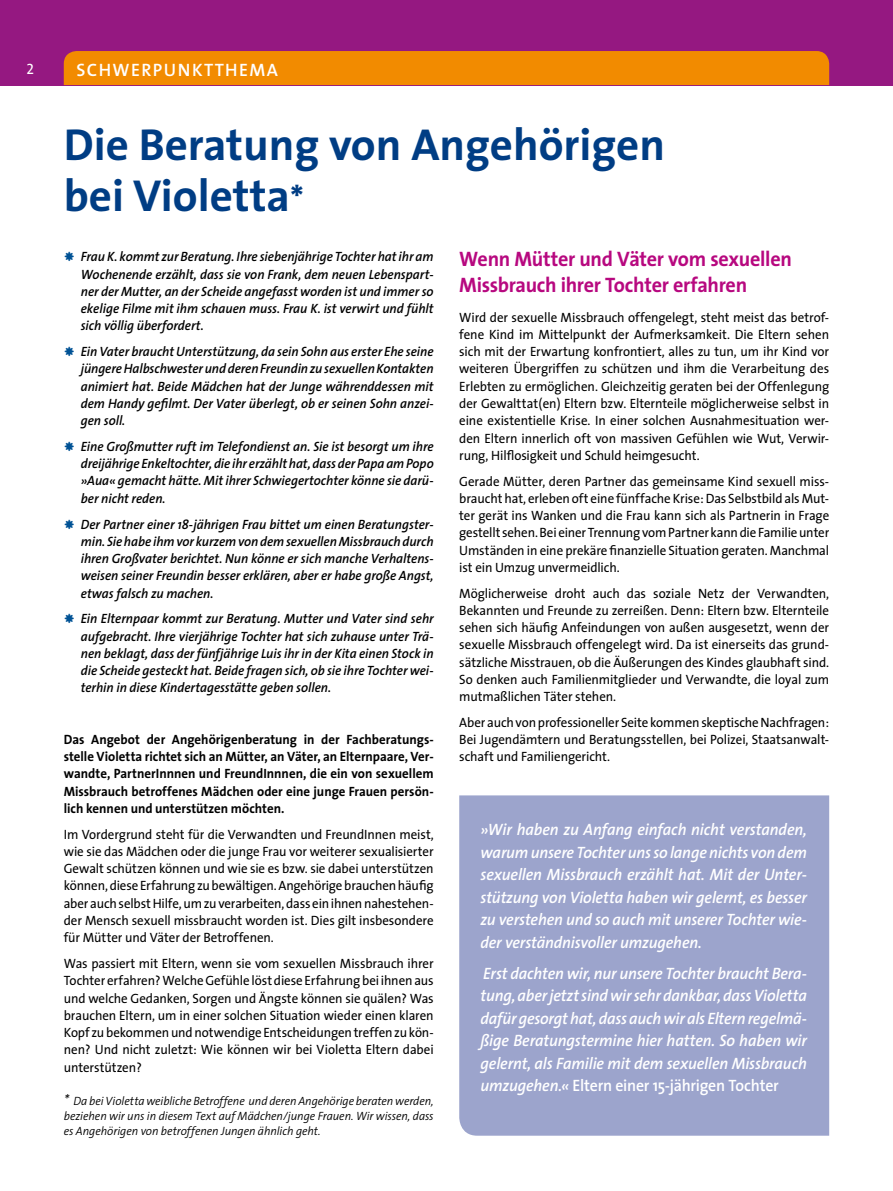
<style>
.page{position:relative;width:893px;height:1191px;background:#fff}
.page>*{position:absolute;margin:0;border:0;box-sizing:border-box;transform-origin:0 0}
.t1{font:700 45px/51px "The Sans";color:#003d84}
.t2{font:700 21px/25.5px "The Sans";letter-spacing:-.015em;color:#b7087f;scale:.96 1}
.t3{font:600 18px "The Sans";letter-spacing:.075em;color:#fff}
.t4{font:italic 600 16.5px/22.5px "The Sans";letter-spacing:-.01em;color:#fff;text-align:justify;scale:.96 1}
.t5{font:15px "The Sans Caps";color:#fff}
.t6{font:13.5px/17.2px "The Sans";letter-spacing:-.01em;color:#000;text-align:justify;scale:.96 1}
.t7{font:italic 600 13.5px/17.2px "The Sans";letter-spacing:-.005em;color:#000;text-align:justify;scale:.96 1}
.t8{font:700 13.5px/17.2px "The Sans";color:#000;text-align:justify;scale:.96 1}
.t9{font:italic 300 12px/15px "The Sans";letter-spacing:-.005em;color:#000;text-align:justify;scale:.96 1}
.s1{font-size:36px}
.s2{font-style:normal}
.s3{font-size:15px}
</style>
<div class="page">
<div style="left:0;top:0;width:893px;height:85px;background:#951881"></div>
<div style="left:64px;top:51px;width:765px;height:34px;background:#f28b00"></div>
<div style="left:459px;top:795px;width:370px;height:340px;background:#9ca4cc"></div>
<p class="t5" style="left:27px;top:56px;width:9px">2</p>
<h3 class="t3" style="left:77px;top:55px;width:201px">Schwerpunktthema</h3>
<h1 class="t1" style="left:64px;top:118px;width:603px">Die Beratung von Angehörigen bei Violetta<span class="s1">*</span></h1>
<p class="t7" style="left:81px;top:248px;width:369px">Frau K. kommt zur Beratung. Ihre siebenjährige Tochter hat ihr am Wochenende erzählt, dass sie von Frank, dem neuen Lebenspart&shy;ner der Mutter, an der Scheide angefasst worden ist und immer so ekelige Filme mit ihm schauen muss. Frau K. ist verwirt und fühlt sich völlig überfordert.</p>
<p class="t7" style="left:81px;top:342px;width:369px">Ein Vater braucht Unterstützung, da sein Sohn aus erster Ehe seine jüngere Halbschwester und deren Freundin zu sexuellen Kontakten animiert hat. Beide Mädchen hat der Junge währenddessen mit dem Handy gefilmt. Der Vater überlegt, ob er seinen Sohn anzei&shy;gen soll.</p>
<p class="t7" style="left:81px;top:437px;width:369px">Eine Großmutter ruft im Telefondienst an. Sie ist besorgt um ihre dreijährige Enkeltochter, die ihr erzählt hat, dass der Papa am Popo »Aua« gemacht hätte. Mit ihrer Schwiegertochter könne sie darü&shy;ber nicht reden.</p>
<p class="t7" style="left:81px;top:515px;width:369px">Der Partner einer 18-jährigen Frau bittet um einen Beratungster&shy;min. Sie habe ihm vor kurzem von dem sexuellen Missbrauch durch ihren Großvater berichtet. Nun könne er sich manche Verhaltens&shy;weisen seiner Freundin besser erklären, aber er habe große Angst, etwas falsch zu machen.</p>
<p class="t7" style="left:81px;top:610px;width:369px">Ein Elternpaar kommt zur Beratung. Mutter und Vater sind sehr aufgebracht. Ihre vierjährige Tochter hat sich zuhause unter Trä&shy;nen beklagt, dass der fünfjährige Luis ihr in der Kita einen Stock in die Scheide gesteckt hat. Beide fragen sich, ob sie ihre Tochter wei&shy;terhin in diese Kindertagesstätte geben sollen.</p>
<p class="t8" style="left:64px;top:730px;width:387px">Das Angebot der Angehörigenberatung in der Fachberatungs&shy;stelle Violetta richtet sich an Mütter, an Väter, an Elternpaare, Ver&shy;wandte, PartnerInnnen und FreundInnnen, die ein von sexuellem Missbrauch betroffenes Mädchen oder eine junge Frauen persön&shy;lich kennen und unterstützen möchten.</p>
<p class="t6" style="left:64px;top:825px;width:387px">Im Vordergrund steht für die Verwandten und FreundInnen meist, wie sie das Mädchen oder die junge Frau vor weiterer sexualisierter Gewalt schützen können und wie sie es bzw. sie dabei unterstützen können, diese Erfahrung zu bewältigen. Angehörige brauchen häufig aber auch selbst Hilfe, um zu verarbeiten, dass ein ihnen nahestehen&shy;der Mensch sexuell missbraucht worden ist. Dies gilt insbesondere für Mütter und Väter der Betroffenen.</p>
<p class="t6" style="left:64px;top:954px;width:387px">Was passiert mit Eltern, wenn sie vom sexuellen Missbrauch ihrer Tochter erfahren? Welche Gefühle löst diese Erfahrung bei ihnen aus und welche Gedanken, Sorgen und Ängste können sie quälen? Was brauchen Eltern, um in einer solchen Situation wieder einen klaren Kopf zu bekommen und notwendige Entscheidungen treffen zu kön&shy;nen? Und nicht zuletzt: Wie können wir bei Violetta Eltern dabei unterstützen?</p>
<h2 class="t2" style="left:459px;top:246px;width:348px">Wenn Mütter und Väter vom sexuellen<br>Missbrauch ihrer Tochter erfahren</h2>
<p class="t6" style="left:459px;top:308px;width:387px">Wird der sexuelle Missbrauch offengelegt, steht meist das betrof&shy;fene Kind im Mittelpunkt der Aufmerksamkeit. Die Eltern sehen sich mit der Erwartung konfrontiert, alles zu tun, um ihr Kind vor weiteren Übergriffen zu schützen und ihm die Verarbeitung des Erlebten zu ermöglichen. Gleichzeitig geraten bei der Offenlegung der Gewalttat(en) Eltern bzw. Elternteile möglicherweise selbst in eine existentielle Krise. In einer solchen Ausnahmesituation wer&shy;den Eltern innerlich oft von massiven Gefühlen wie Wut, Verwir&shy;rung, Hilflosigkeit und Schuld heimgesucht.</p>
<p class="t6" style="left:459px;top:472px;width:387px">Gerade Mütter, deren Partner das gemeinsame Kind sexuell miss&shy;braucht hat, erleben oft eine fünffache Krise: Das Selbstbild als Mut&shy;ter gerät ins Wanken und die Frau kann sich als Partnerin in Frage gestellt sehen. Bei einer Trennung vom Partner kann die Familie unter Umständen in eine prekäre finanzielle Situation geraten. Manchmal ist ein Umzug unvermeidlich.</p>
<p class="t6" style="left:459px;top:584px;width:387px">Möglicherweise droht auch das soziale Netz der Verwandten, Bekannten und Freunde zu zerreißen. Denn: Eltern bzw. Elternteile sehen sich häufig Anfeindungen von außen ausgesetzt, wenn der sexuelle Missbrauch offengelegt wird. Da ist einerseits das grund&shy;sätzliche Misstrauen, ob die Äußerungen des Kindes glaubhaft sind.<br>So denken auch Familienmitglieder und Verwandte, die loyal zum mutmaßlichen Täter stehen.</p>
<p class="t6" style="left:459px;top:713px;width:387px">Aber auch von professioneller Seite kommen skeptische Nachfragen:<br>Bei Jugendämtern und Beratungsstellen, bei Polizei, Staatsanwalt&shy;schaft und Familiengericht.</p>
<p class="t4" style="left:480px;top:818px;width:342px">»Wir haben zu Anfang einfach nicht verstanden, warum unsere Tochter uns so lange nichts von dem sexuellen Missbrauch erzählt hat. Mit der Unter&shy;stützung von Violetta haben wir gelernt, es besser zu verstehen und so auch mit unserer Tochter wie&shy;der verständnisvoller umzugehen.</p>
<p class="t4" style="left:480px;top:961px;width:342px">Erst dachten wir, nur unsere Tochter braucht Bera&shy;tung, aber jetzt sind wir sehr dankbar, dass Violetta dafür gesorgt hat, dass auch wir als Eltern regelmä&shy;ßige Beratungstermine hier hatten. So haben wir gelernt, als Familie mit dem sexuellen Missbrauch umzugehen.« <span class="s2">Eltern einer 15-jährigen Tochter</span></p>
<p class="t9" style="left:64px;top:1093px;width:387px"><span class="s3">*</span> Da bei Violetta weibliche Betroffene und deren Angehörige beraten werden, beziehen wir uns in diesem Text auf Mädchen/junge Frauen. Wir wissen, dass es Angehörigen von betroffenen Jungen ähnlich geht.</p>
</div>
